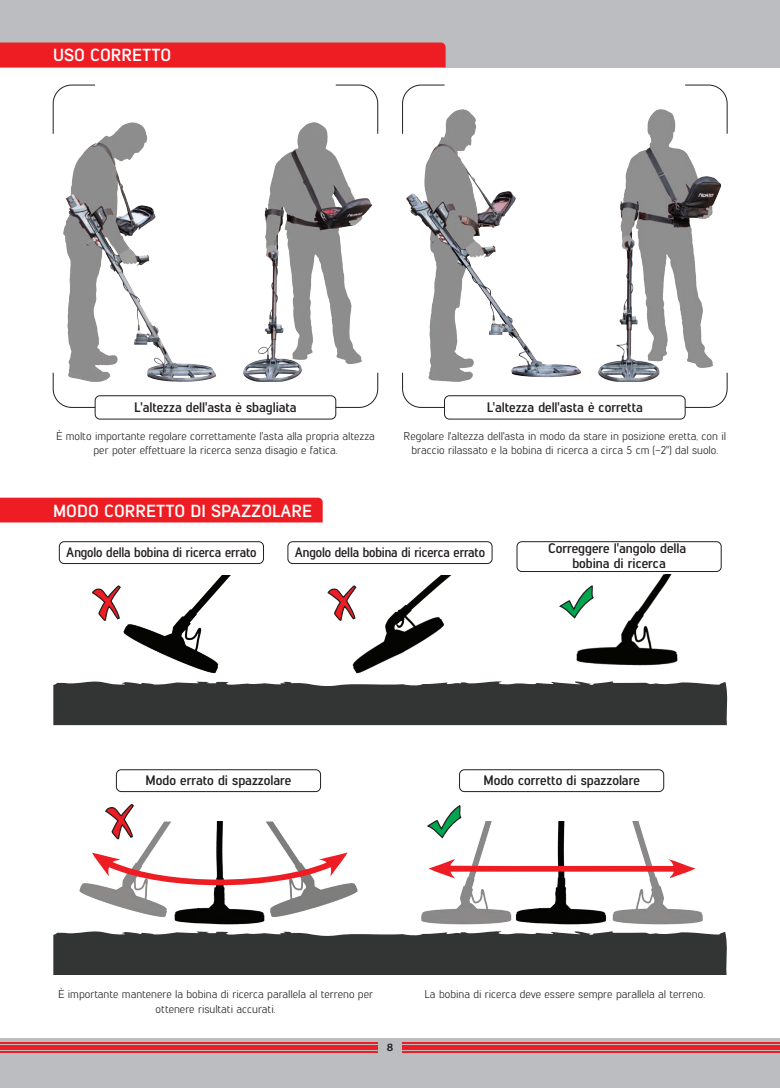
<style>
.page{position:relative;width:780px;height:1088px;background:#fff}
.page>*{position:absolute;margin:0;border:0;box-sizing:border-box;transform-origin:0 0}
.t1{font:700 17.5px "Lintel";color:#fff}
.t2{font:700 13.75px/15px "Lintel";color:#231f20;text-align:center}
.t3{font:700 13.75px "Lintel";color:#231f20;scale:.95 1}
.t4{font:11.25px/13.5px "Lintel";color:#231f20;text-align:center}
.t5{font:600 semi-expanded 11.25px "Myriad Pro";color:#231f20}
</style>
<div class="page">
<div style="left:0;top:0;width:780px;height:67px;background:#bcbdc0"></div>
<div style="left:0;top:43px;width:445px;height:24px;background:#ee1d23"></div>
<div style="left:0;top:1038px;width:780px;height:50px;background:#bcbdc0"></div>
<div style="left:0;top:1045px;width:377px;height:5px;background:#ee1d23"></div>
<hr style="left:0;top:1042px;width:377px;height:2px;background:#ee1d23">
<hr style="left:0;top:1051px;width:377px;height:1px;background:#ee1d23">
<div style="left:402px;top:1045px;width:378px;height:5px;background:#ee1d23"></div>
<hr style="left:402px;top:1042px;width:378px;height:2px;background:#ee1d23">
<hr style="left:402px;top:1051px;width:378px;height:1px;background:#ee1d23">
<div style="left:0;top:498px;width:322px;height:24px;background:#ee1d23"></div>
<svg style="left:335px;top:84px;width:43px;height:50px"></svg>
<svg style="left:53px;top:84px;width:43px;height:50px"></svg>
<svg style="left:335px;top:372px;width:43px;height:36px"></svg>
<svg style="left:53px;top:372px;width:43px;height:36px"></svg>
<svg style="left:685px;top:84px;width:42px;height:50px"></svg>
<svg style="left:402px;top:84px;width:43px;height:50px"></svg>
<svg style="left:684px;top:372px;width:43px;height:36px"></svg>
<svg style="left:402px;top:372px;width:43px;height:36px"></svg>
<div style="left:95px;top:395px;width:241px;height:24px;border:1px solid #231f20;border-radius:5px"></div>
<div style="left:444px;top:395px;width:241px;height:24px;border:1px solid #231f20;border-radius:5px"></div>
<img style="left:598px;top:109px;width:122px;height:273px">
<img style="left:406px;top:110px;width:174px;height:272px">
<img style="left:63px;top:122px;width:152px;height:260px">
<img style="left:243px;top:122px;width:128px;height:260px">
<svg style="left:53px;top:681px;width:675px;height:44px;background:#3f4040"></svg>
<div style="left:53px;top:931px;width:674px;height:44px;background:#333434"></div>
<img style="left:421px;top:821px;width:281px;height:103px">
<svg style="left:428px;top:859px;width:267px;height:19px"></svg>
<img style="left:79px;top:821px;width:279px;height:103px">
<svg style="left:92px;top:852px;width:255px;height:39px"></svg>
<img style="left:576px;top:575px;width:101px;height:91px">
<svg style="left:559px;top:584px;width:36px;height:36px"></svg>
<svg style="left:425px;top:805px;width:37px;height:34px"></svg>
<img style="left:123px;top:575px;width:107px;height:98px">
<svg style="left:92px;top:585px;width:29px;height:36px"></svg>
<svg style="left:104px;top:804px;width:31px;height:36px"></svg>
<img style="left:352px;top:575px;width:99px;height:98px">
<svg style="left:327px;top:585px;width:30px;height:37px"></svg>
<div style="left:59px;top:541px;width:205px;height:23px;border:1px solid #231f20;border-radius:5px"></div>
<div style="left:116px;top:769px;width:205px;height:23px;border:1px solid #231f20;border-radius:5px"></div>
<div style="left:459px;top:769px;width:205px;height:23px;border:1px solid #231f20;border-radius:5px"></div>
<div style="left:287px;top:541px;width:205px;height:23px;border:1px solid #231f20;border-radius:5px"></div>
<div style="left:516px;top:541px;width:205px;height:31px;border:1px solid #231f20;border-radius:5px"></div>
<h1 class="t1" style="left:53px;top:43px;width:120px">USO CORRETTO</h1>
<p class="t2" style="left:134px;top:398px;width:164px">L'altezza dell'asta è sbagliata</p>
<p class="t2" style="left:486px;top:398px;width:158px">L'altezza dell'asta è corretta</p>
<p class="t4" style="left:56px;top:429px;width:320px">È molto importante regolare correttamente l'asta alla propria altezza per poter effettuare la ricerca senza disagio e fatica.</p>
<p class="t4" style="left:403px;top:429px;width:324px">Regolare l'altezza dell'asta in modo da stare in posizione eretta, con il braccio rilassato e la bobina di ricerca a circa 5 cm (~2'') dal suolo.</p>
<h1 class="t1" style="left:53px;top:499px;width:260px">MODO CORRETTO DI SPAZZOLARE</h1>
<p class="t3" style="left:66px;top:542px;width:202px">Angolo della bobina di ricerca errato</p>
<p class="t3" style="left:295px;top:542px;width:202px">Angolo della bobina di ricerca errato</p>
<p class="t2" style="left:548px;top:540px;width:139px">Correggere l'angolo della bobina di ricerca</p>
<p class="t2" style="left:146px;top:772px;width:147px">Modo errato di spazzolare</p>
<p class="t2" style="left:483px;top:772px;width:158px">Modo corretto di spazzolare</p>
<p class="t4" style="left:58px;top:986px;width:316px;line-height:14.4px">È importante mantenere la bobina di ricerca parallela al terreno per ottenere risultati accurati.</p>
<p class="t4" style="left:424px;top:987px;width:282px">La bobina di ricerca deve essere sempre parallela al terreno.</p>
<p class="t5" style="left:387px;top:1041px;width:8px">8</p>
</div>
